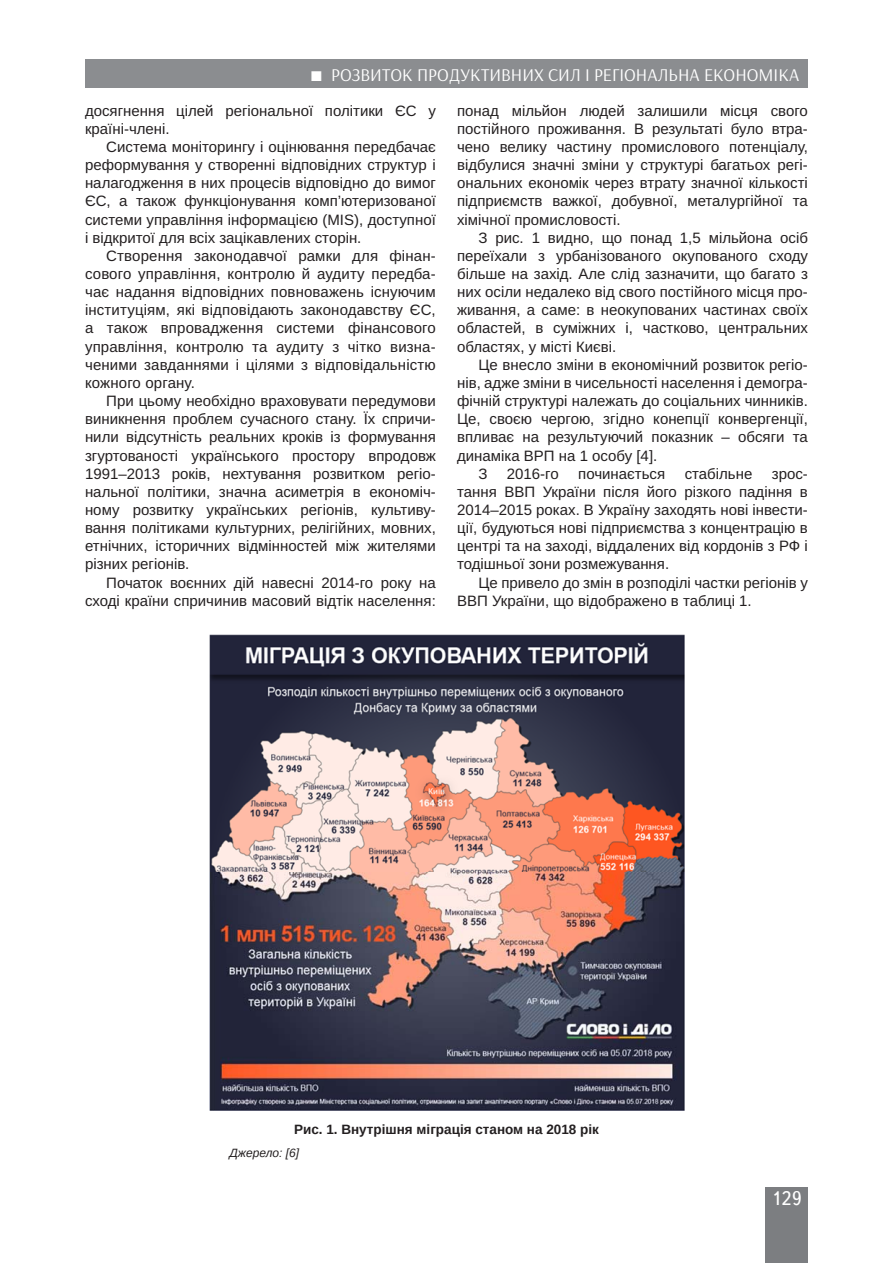
<style>
.page{position:relative;width:893px;height:1263px;background:#fff}
.page>*{position:absolute;margin:0;border:0;box-sizing:border-box;transform-origin:0 0}
.t1{font:19.5px "Ukrainian Text";color:#fff}
.t2{font:18px "Arsenal";color:#fff}
.Текст_основной_G{font:15px/18.1px "Arimo";color:#231f20;text-align:justify}
.Рисунок{font:700 13.5px "Arimo";color:#231f20}
.Джерело{font:italic 12px "Arimo";color:#231f20}
</style>
<div class="page">
<div style="left:765px;top:1187px;width:43px;height:76px;background:#7c7e81"></div>
<div style="left:85px;top:60px;width:723px;height:28px;background:#8b8d90"></div>
<img style="left:209px;top:635px;width:476px;height:475px">
<p class="t2" style="left:331px;top:64px;width:470px">РОЗВИТОК ПРОДУКТИВНИХ СИЛ І РЕГІОНАЛЬНА ЕКОНОМІКА</p>
<p class="Текст_основной_G" style="left:85px;top:102px;width:352px">досягнення цілей регіональної політики ЄС у країні-члені.</p>
<p class="Текст_основной_G" style="left:85px;top:138px;width:352px;text-indent:21px">Система моніторингу і оцінювання передбачає реформування у створенні відповідних структур і налагодження в них процесів відповідно до вимог ЄС, а також функціонування комп’ютеризованої системи управління інформацією (MIS), доступної і відкритої для всіх зацікавлених сторін.</p>
<p class="Текст_основной_G" style="left:85px;top:247px;width:352px;text-indent:21px">Створення законодавчої рамки для фінан&shy;сового управління, контролю й аудиту передба&shy;чає надання відповідних повноважень існуючим інституціям, які відповідають законодавству ЄС, а також впровадження системи фінансового управління, контролю та аудиту з чітко визна&shy;ченими завданнями і цілями з відповідальністю кожного органу.</p>
<p class="Текст_основной_G" style="left:85px;top:392px;width:352px;text-indent:21px">При цьому необхідно враховувати передумови виникнення проблем сучасного стану. Їх спричи&shy;нили відсутність реальних кроків із формування згуртованості українського простору впродовж 1991–2013 років, нехтування розвитком регіо&shy;нальної політики, значна асиметрія в економіч&shy;ному розвитку українських регіонів, культиву&shy;вання політиками культурних, релігійних, мовних, етнічних, історичних відмінностей між жителями різних регіонів.</p>
<p class="Текст_основной_G" style="left:85px;top:574px;width:352px;text-align:right">Початок воєнних дій навесні 2014-го року на сході країни спричинив масовий відтік населення:</p>
<p class="Текст_основной_G" style="left:457px;top:102px;width:352px">понад мільйон людей залишили місця свого постійного проживання. В результаті було втра&shy;чено велику частину промислового потенціалу, відбулися значні зміни у структурі багатьох регі&shy;ональних економік через втрату значної кількості підприємств важкої, добувної, металургійної та хімічної промисловості.</p>
<p class="Текст_основной_G" style="left:457px;top:229px;width:352px;text-indent:21px">З рис. 1 видно, що понад 1,5 мільйона осіб переїхали з урбанізованого окупованого сходу більше на захід. Але слід зазначити, що багато з них осіли недалеко від свого постійного місця про&shy;живання, а саме: в неокупованих частинах своїх областей, в суміжних і, частково, центральних областях, у місті Києві.</p>
<p class="Текст_основной_G" style="left:457px;top:356px;width:352px;text-indent:21px">Це внесло зміни в економічний розвиток регіо&shy;нів, адже зміни в чисельності населення і демогра&shy;фічній структурі належать до соціальних чинників.<br>Це, своєю чергою, згідно конепції конвергенції, впливає на результуючий показник – обсяги та динаміка ВРП на 1 особу [4].</p>
<p class="Текст_основной_G" style="left:478px;top:465px;width:11px">З</p>
<p class="Текст_основной_G" style="left:507px;top:465px;width:53px">2016-го</p>
<p class="Текст_основной_G" style="left:578px;top:465px;width:88px">починається</p>
<p class="Текст_основной_G" style="left:685px;top:465px;width:69px">стабільне</p>
<p class="Текст_основной_G" style="left:457px;top:465px;width:352px;text-indent:315px">зрос&shy;тання ВВП України після його різкого падіння в 2014–2015 роках. В Україну заходять нові інвести&shy;ції, будуються нові підприємства з концентрацію в центрі та на заході, віддалених від кордонів з РФ і тодішньої зони розмежування.</p>
<p class="Текст_основной_G" style="left:457px;top:574px;width:352px;text-indent:21px">Це привело до змін в розподілі частки регіонів у<br>ВВП України, що відображено в таблиці 1.</p>
<p class="Рисунок" style="left:294px;top:1120px;width:306px">Рис. 1. Внутрішня міграція станом на 2018 рік</p>
<p class="Джерело" style="left:229px;top:1145px;width:71px">Джерело: [6]</p>
<h1 class="t1" style="left:771px;top:1188px;width:32px">129</h1>
</div>
